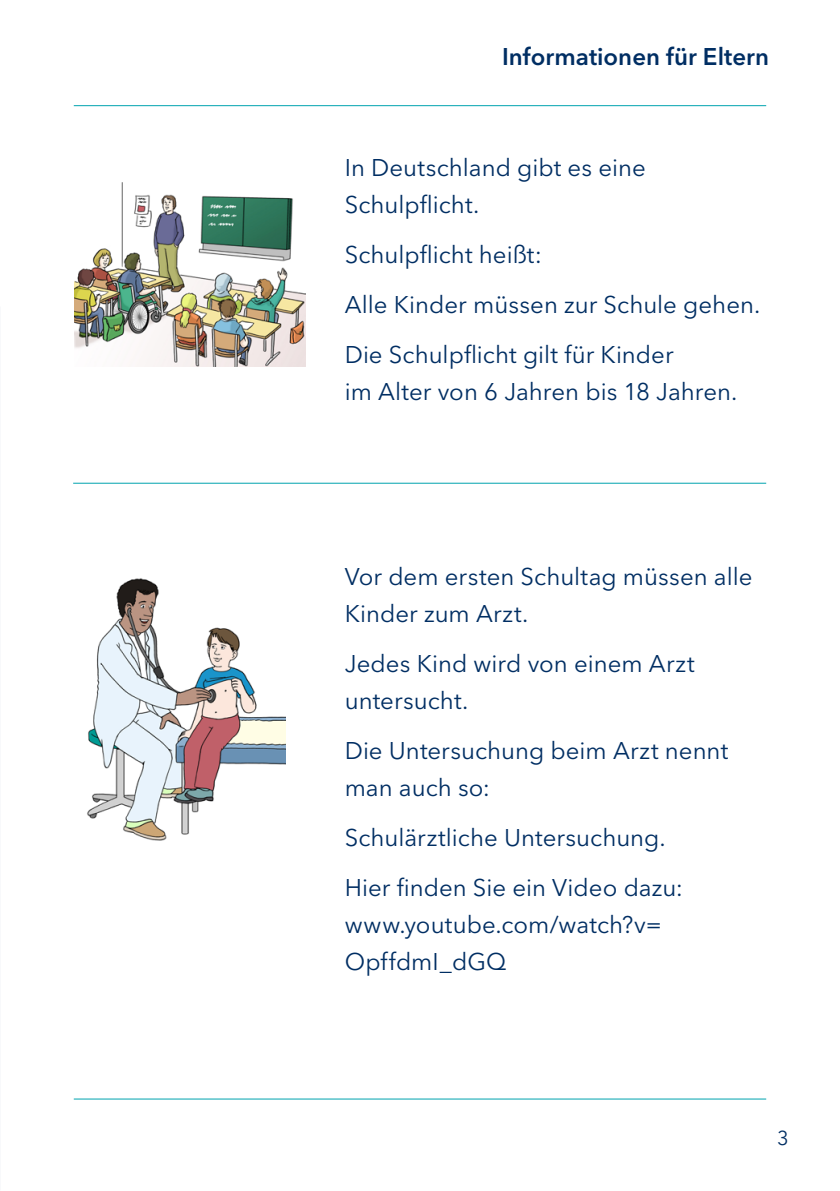
<style>
.page{position:relative;width:840px;height:1191px;background:#fff}
.page>*{position:absolute;margin:0;border:0;box-sizing:border-box;transform-origin:0 0}
.t1{font:24px/37px "Avenir Next LT Pro";color:#002e63}
.t2{font:600 24px "Avenir Next LT Pro";color:#002e63}
.t3{font:20px "Avenir Next LT Pro";color:#002e63}
</style>
<div class="page">
<hr style="left:74px;top:105px;width:691px;height:1px;background:#00a3af">
<hr style="left:74px;top:1098px;width:691px;height:1px;background:#00a3af">
<img style="left:87px;top:578px;width:199px;height:263px">
<img style="left:74px;top:182px;width:231px;height:184px">
<hr style="left:73px;top:483px;width:692px;height:1px;background:#00a3af">
<p class="t2" style="left:501px;top:42px;width:268px">Informationen für Eltern</p>
<p class="t1" style="left:344px;top:149px;width:302px">In Deutschland gibt es eine<br>Schulpflicht.</p>
<p class="t1" style="left:344px;top:229px;width:417px;line-height:50px">Schulpflicht heißt:<br>Alle Kinder müssen zur Schule gehen.<br>Die Schulpflicht gilt für Kinder</p>
<p class="t1" style="left:344px;top:373px;width:394px">im Alter von 6 Jahren bis 18 Jahren.</p>
<p class="t1" style="left:344px;top:558px;width:409px">Vor dem ersten Schultag müssen alle<br>Kinder zum Arzt.</p>
<p class="t1" style="left:344px;top:645px;width:351px">Jedes Kind wird von einem Arzt untersucht.</p>
<p class="t1" style="left:344px;top:732px;width:385px">Die Untersuchung beim Arzt nennt man auch so:</p>
<p class="t1" style="left:344px;top:812px;width:339px;line-height:50px">Schulärztliche Untersuchung.<br>Hier finden Sie ein Video dazu:</p>
<p class="t1" style="left:344px;top:906px;width:318px">www.youtube.com/watch?v=<br>OpffdmI_dGQ</p>
<p class="t3" style="left:776px;top:1126px;width:13px">3</p>
</div>
